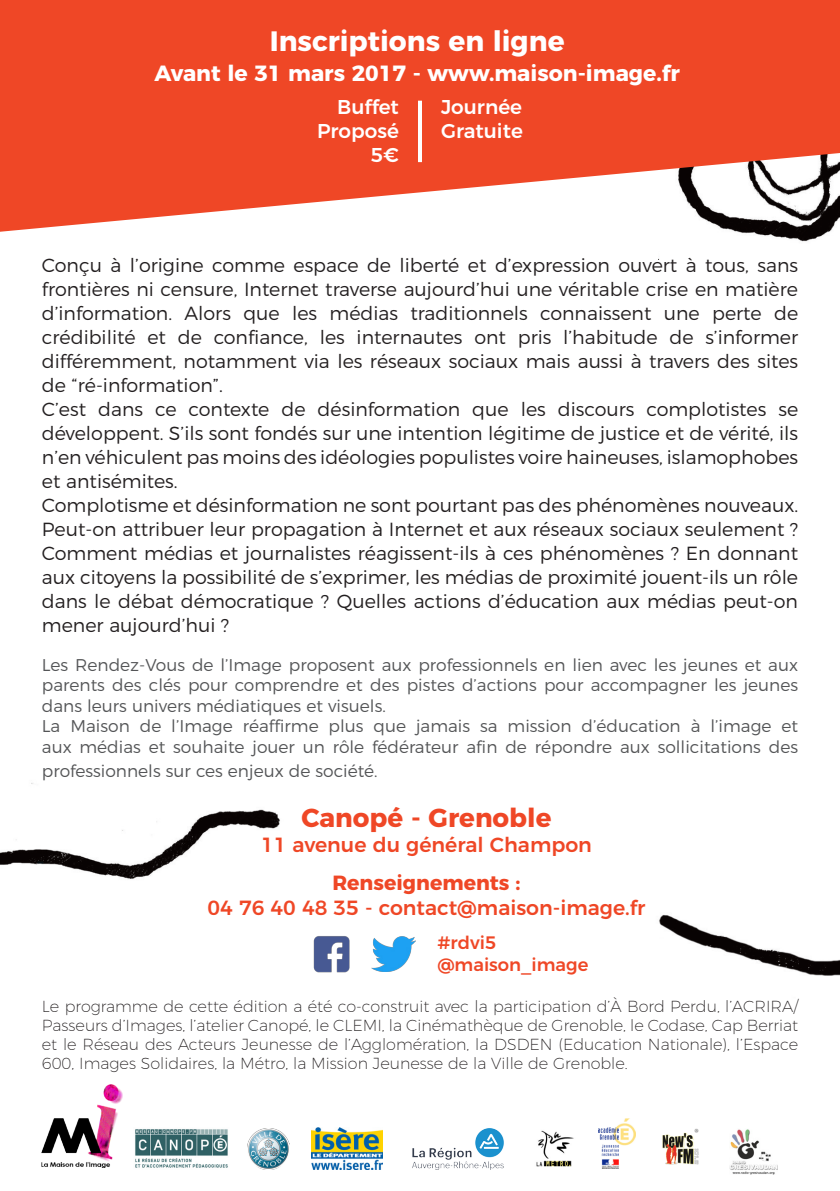
<style>
.page{position:relative;width:840px;height:1191px;background:#fff}
.page>*{position:absolute;margin:0;border:0;box-sizing:border-box;transform-origin:0 0}
.t1{font:700 28px "Montserrat";color:#fff}
.t2{font:700 26px "Montserrat";color:#ef4726}
.t3{font:700 22px "Montserrat";color:#fff}
.t4{font:500 20.6px "Montserrat";color:#ef4726}
.t5{font:700 20.6px "Montserrat";color:#ef4726}
.t6{font:500 20px "Montserrat";color:#fff}
.t7{font:300 19px/24px "Montserrat";color:#231f20;text-align:justify}
.t8{font:500 18px "Montserrat";color:#ef4726}
.t9{font:300 17px/20.4px "Montserrat";color:#545557;text-align:justify}
.t10{font:200 16px/19.2px "Montserrat";color:#231f20;text-align:justify}
</style>
<div class="page">
<img style="left:658px;top:232px;width:170px;height:27px">
<img style="left:635px;top:914px;width:204px;height:261px">
<img style="left:0;top:783px;width:280px;height:96px">
<svg style="left:0;top:0;width:839px;height:232px;background:#ed6246"></svg>
<img style="left:135px;top:1129px;width:93px;height:39px">
<img style="left:248px;top:1128px;width:41px;height:41px">
<img style="left:311px;top:1128px;width:71px;height:41px">
<img style="left:598px;top:1118px;width:37px;height:50px">
<img style="left:536px;top:1130px;width:38px;height:37px">
<img style="left:653px;top:1122px;width:54px;height:51px">
<img style="left:729px;top:1128px;width:48px;height:46px">
<hr style="left:418px;top:101px;width:4px;height:61px;background:#fff">
<img style="left:313px;top:936px;width:37px;height:37px">
<img style="left:371px;top:936px;width:44px;height:36px">
<img style="left:412px;top:1128px;width:92px;height:41px">
<img style="left:42px;top:1084px;width:80px;height:83px">
<p class="t1" style="left:269px;top:18px;width:296px">Inscriptions en ligne</p>
<p class="t3" style="left:154px;top:55px;width:526px">Avant le 31 mars 2017 - www.maison-image.fr</p>
<p class="t6" style="left:441px;top:91px;width:82px">Journée</p>
<p class="t6" style="left:441px;top:115px;width:83px">Gratuite</p>
<p class="t6" style="left:337px;top:91px;width:63px">Buffet</p>
<p class="t6" style="left:317px;top:115px;width:83px">Proposé</p>
<p class="t6" style="left:370px;top:139px;width:30px">5€</p>
<p class="t7" style="left:42px;top:252px;width:757px">Conçu à l’origine comme espace de liberté et d’expression ouvert à tous, sans frontières ni censure, Internet traverse aujourd’hui une véritable crise en matière d’information. Alors que les médias traditionnels connaissent une perte de crédibilité et de confiance, les internautes ont pris l’habitude de s’informer différemment, notamment via les réseaux sociaux mais aussi à travers des sites de “ré-information”.</p>
<p class="t7" style="left:42px;top:396px;width:757px">C’est dans ce contexte de désinformation que les discours complotistes se développent. S’ils sont fondés sur une intention légitime de justice et de vérité, ils n’en véhiculent pas moins des idéologies populistes voire haineuses, islamophobes et antisémites.</p>
<p class="t7" style="left:42px;top:492px;width:757px">Complotisme et désinformation ne sont pourtant pas des phénomènes nouveaux.<br>Peut-on attribuer leur propagation à Internet et aux réseaux sociaux seulement ?<br>Comment médias et journalistes réagissent-ils à ces phénomènes ? En donnant aux citoyens la possibilité de s’exprimer, les médias de proximité jouent-ils un rôle dans le débat démocratique ? Quelles actions d’éducation aux médias peut-on mener aujourd’hui ?</p>
<p class="t9" style="left:42px;top:653px;width:757px">Les Rendez-Vous de l’Image proposent aux professionnels en lien avec les jeunes et aux parents des clés pour comprendre et des pistes d’actions pour accompagner les jeunes dans leurs univers médiatiques et visuels.</p>
<p class="t9" style="left:42px;top:714px;width:757px">La Maison de l’Image réaffirme plus que jamais sa mission d’éducation à l’image et aux médias et souhaite jouer un rôle fédérateur afin de répondre aux sollicitations des</p>
<p class="t9" style="left:42px;top:759px;width:337px">professionnels sur ces enjeux de société.</p>
<p class="t2" style="left:301px;top:796px;width:251px">Canopé - Grenoble</p>
<p class="t4" style="left:261px;top:828px;width:332px">11 avenue du général Champon</p>
<p class="t5" style="left:332px;top:866px;width:190px">Renseignements :</p>
<p class="t4" style="left:207px;top:891px;width:439px">04 76 40 48 35 - contact@maison-image.fr</p>
<p class="t8" style="left:437px;top:928px;width:60px">#rdvi5</p>
<p class="t8" style="left:437px;top:950px;width:152px">@maison_image</p>
<p class="t10" style="left:42px;top:995px;width:757px">Le programme de cette édition a été co-construit avec la participation d’À Bord Perdu, l’ACRIRA/ Passeurs d’Images, l’atelier Canopé, le CLEMI, la Cinémathèque de Grenoble, le Codase, Cap Berriat et le Réseau des Acteurs Jeunesse de l’Agglomération, la DSDEN (Education Nationale), l’Espace 600, Images Solidaires, la Métro, la Mission Jeunesse de la Ville de Grenoble.</p>
</div>
